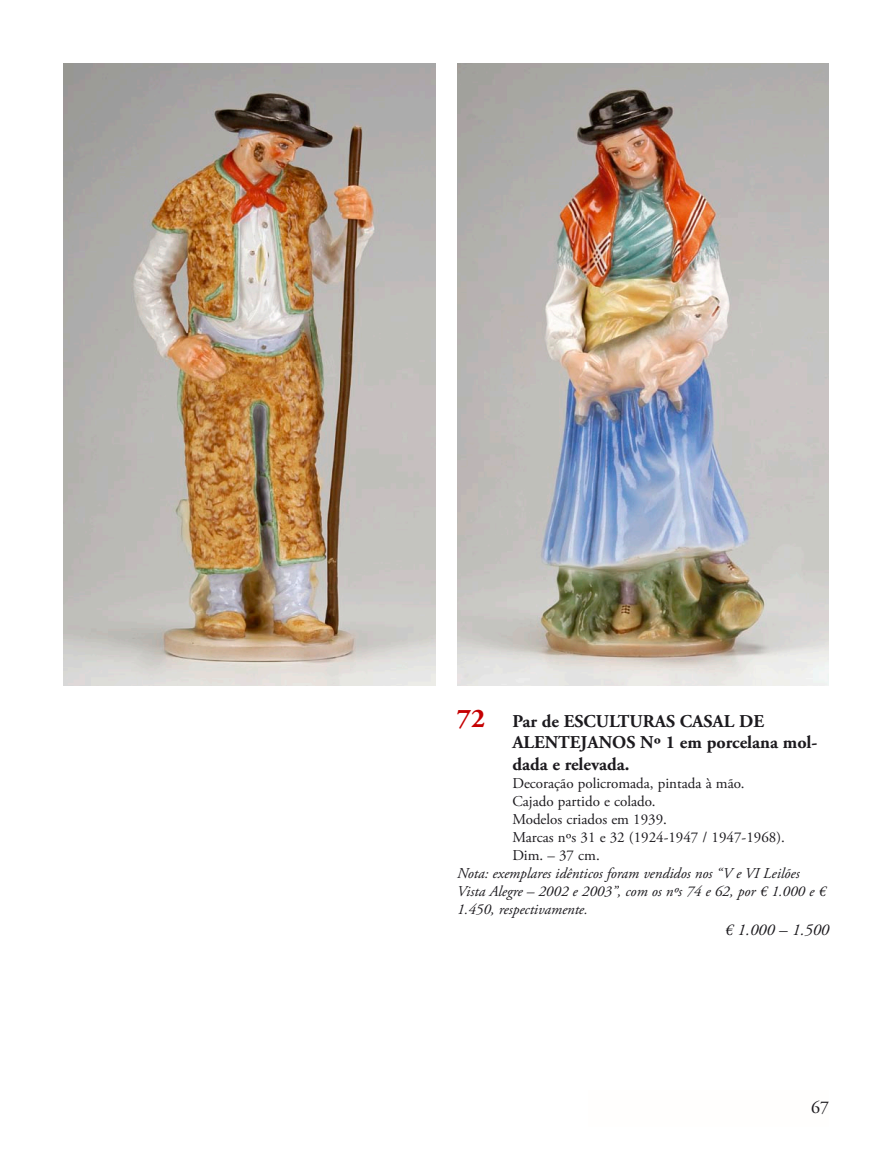
<style>
.page{position:relative;width:893px;height:1149px;background:#fff}
.page>*{position:absolute;margin:0;border:0;box-sizing:border-box;transform-origin:0 0}
.t1{font:700 27px "Adobe Garamond Pro";color:#c50002}
.t2{font:700 18px/21.8px "Adobe Garamond Pro";color:#1c1a1e}
.t3{font:18px "Adobe Garamond Pro";color:#1c1a1e}
.t4{font:italic 16.5px "Adobe Garamond Pro";color:#1c1a1e}
.t5{font:italic 15px/18px "Adobe Garamond Pro";color:#1c1a1e}
.t6{font:15px/18px "Adobe Garamond Pro";color:#1c1a1e}
</style>
<div class="page">
<img style="left:457px;top:64px;width:372px;height:621px">
<img style="left:64px;top:64px;width:372px;height:621px">
<h1 class="t1" style="left:457px;top:702px;width:30px">72</h1>
<p class="t2" style="left:512px;top:710px;width:307px">Par de ESCULTURAS CASAL DE<br>ALENTEJANOS Nº 1 em porcelana mol&shy;dada e relevada.</p>
<p class="t6" style="left:512px;top:774px;width:274px">Decoração policromada, pintada à mão.<br>Cajado partido e colado.<br>Modelos criados em 1939.<br>Marcas nºs 31 e 32 (1924-1947 / 1947-1968).<br>Dim. – 37 cm.</p>
<p class="t5" style="left:457px;top:864px;width:370px">Nota: exemplares idênticos foram vendidos nos “V e VI Leilões<br>Vista Alegre – 2002 e 2003”, com os nºs 74 e 62, por € 1.000 e €<br>1.450, respectivamente.</p>
<p class="t4" style="left:725px;top:919px;width:106px">€ 1.000 – 1.500</p>
<p class="t3" style="left:811px;top:1095px;width:19px">67</p>
</div>
